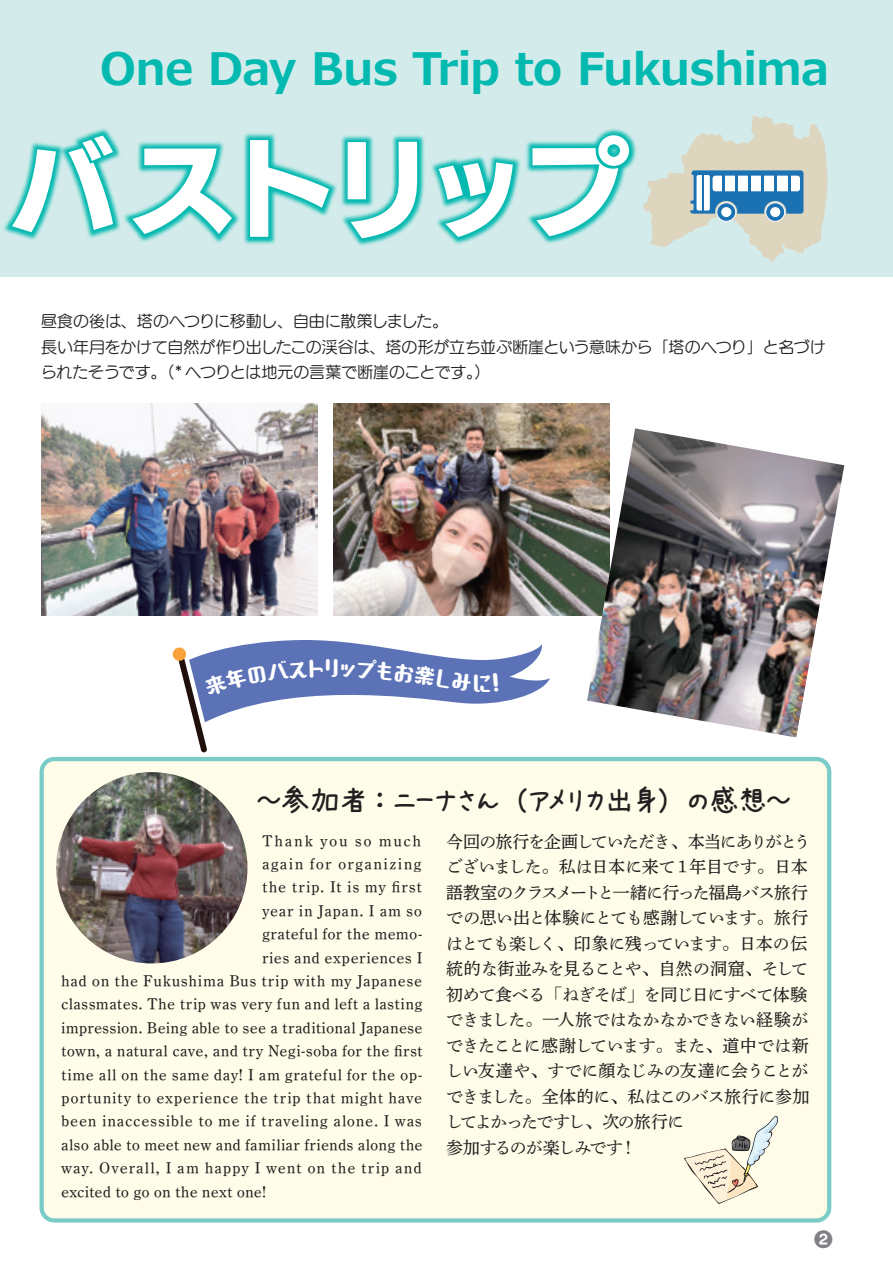
<style>
.page{position:relative;width:893px;height:1263px;background:#fff}
.page>*{position:absolute;margin:0;border:0;box-sizing:border-box;transform-origin:0 0}
.t1{font:106.35px "UD Kakugo Large Pr 6 E";letter-spacing:-.06em;color:#fff}
.t2{font:700 44.7px "Meiryo";letter-spacing:-.015em;color:#03b9b0}
.t3{font:31.95px "apricot Japanesefont";letter-spacing:-.11em;color:#231f20}
.t4{font:21.3px "Aokane Std EB";color:#fff}
.t5{font:18px "Seurat Pro B";color:#808285}
.t6{font:16.95px/25.5px "FOT DNP Shuei Y Min Std M";letter-spacing:-.05em;color:#231f20}
.t7{font:15.9px "FOT DNP Shuei Y Min Std M";letter-spacing:.03em;color:#231f20}
.t8{font:15.9px/25.5px "UD Marugo Large Pr 6 N M";letter-spacing:-.01em;color:#231f20}
.t9{font:15.9px "FOT DNP Shuei Y Min Std M";letter-spacing:.01em;color:#231f20}
.t10{font:15.9px "FOT DNP Shuei Y Min Std M";letter-spacing:.055em;color:#231f20}
.t11{font:15.9px "FOT DNP Shuei Y Min Std M";letter-spacing:.005em;color:#231f20}
.t12{font:15.9px "FOT DNP Shuei Y Min Std M";letter-spacing:.075em;color:#231f20}
.t13{font:15.9px "FOT DNP Shuei Y Min Std M";letter-spacing:.1em;color:#231f20}
</style>
<div class="page">
<div style="left:0;top:0;width:893px;height:276px;background:#d3eceb"></div>
<div style="left:42px;top:759px;width:787px;height:461px;background:#fffde9;border-radius:13px"></div>
<div style="left:40px;top:757px;width:791px;height:465px;border:4px solid #7accc8;border-radius:13px"></div>
<img style="left:0;top:128px;width:687px;height:149px">
<svg style="left:643px;top:115px;width:185px;height:147px"></svg>
<img style="left:41px;top:403px;width:277px;height:213px">
<img style="left:334px;top:403px;width:276px;height:213px">
<img style="left:587px;top:428px;width:257px;height:309px">
<img style="left:56px;top:772px;width:191px;height:191px;border-radius:96px">
<svg style="left:684px;top:1116px;width:94px;height:88px"></svg>
<svg style="left:172px;top:640px;width:378px;height:113px"></svg>
<h2 class="t2" style="left:100px;top:44px;width:731px">One Day Bus Trip to Fukushima</h2>
<h1 class="t1" style="left:10px;top:130px;width:620px">バストリップ</h1>
<p class="t8" style="left:41px;top:309px;width:786px">昼食の後は、塔のへつりに移動し、自由に散策しました。<br>長い年月をかけて自然が作り出したこの渓谷は、塔の形が立ち並ぶ断崖という意味から「塔のへつり」と名づけられたそうです。（* へつりとは地元の言葉で断崖のことです。）</p>
<h3 class="t4" style="left:321px;top:652px;width:23px">リ</h3>
<h3 class="t4" style="left:471px;top:667px;width:23px">に</h3>
<h3 class="t3" style="left:256px;top:785px;width:538px">～参加者：ニーナさん（アメリカ出身）の感想～</h3>
<p class="t6" style="left:446px;top:828px;width:366px">今回の旅行を企画していただき、本当にありがとうございました。私は日本に来て１年目です。日本語教室のクラスメートと一緒に行った福島バス旅行での思い出と体験にとても感謝しています。旅行はとても楽しく、印象に残っています。日本の伝統的な街並みを見ることや、自然の洞窟、そして初めて食べる「ねぎそば」を同じ日にすべて体験できました。一人旅ではなかなかできない経験ができたことに感謝しています。また、道中では新しい友達や、すでに顔なじみの友達に会うことができました。全体的に、私はこのバス旅行に参加してよかったですし、次の旅行に<br>参加するのが楽しみです！</p>
<p class="t13" style="left:262px;top:829px;width:161px">Thank you so much</p>
<p class="t12" style="left:262px;top:853px;width:161px">again for organizing</p>
<p class="t7" style="left:262px;top:876px;width:161px">the trip. It is my first</p>
<p class="t7" style="left:262px;top:900px;width:162px">year in Japan. I am so</p>
<p class="t7" style="left:262px;top:923px;width:162px">grateful for the memo-</p>
<p class="t7" style="left:262px;top:946px;width:162px">ries and experiences I</p>
<p class="t7" style="left:61px;top:970px;width:363px">had on the Fukushima Bus trip with my Japanese</p>
<p class="t7" style="left:61px;top:993px;width:363px">classmates. The trip was very fun and left a lasting</p>
<p class="t9" style="left:61px;top:1016px;width:363px">impression. Being able to see a traditional Japanese</p>
<p class="t7" style="left:61px;top:1040px;width:363px">town, a natural cave, and try Negi-soba for the first</p>
<p class="t7" style="left:61px;top:1063px;width:363px">time all on the same day! I am grateful for the op-</p>
<p class="t7" style="left:61px;top:1087px;width:362px">portunity to experience the trip that might have</p>
<p class="t7" style="left:61px;top:1110px;width:362px">been inaccessible to me if traveling alone. I was</p>
<p class="t9" style="left:61px;top:1133px;width:363px">also able to meet new and familiar friends along the</p>
<p class="t10" style="left:61px;top:1157px;width:362px">way. Overall, I am happy I went on the trip and</p>
<p class="t11" style="left:61px;top:1180px;width:207px">excited to go on the next one!</p>
<p class="t5" style="left:814px;top:1226px;width:19px">❷</p>
</div>
